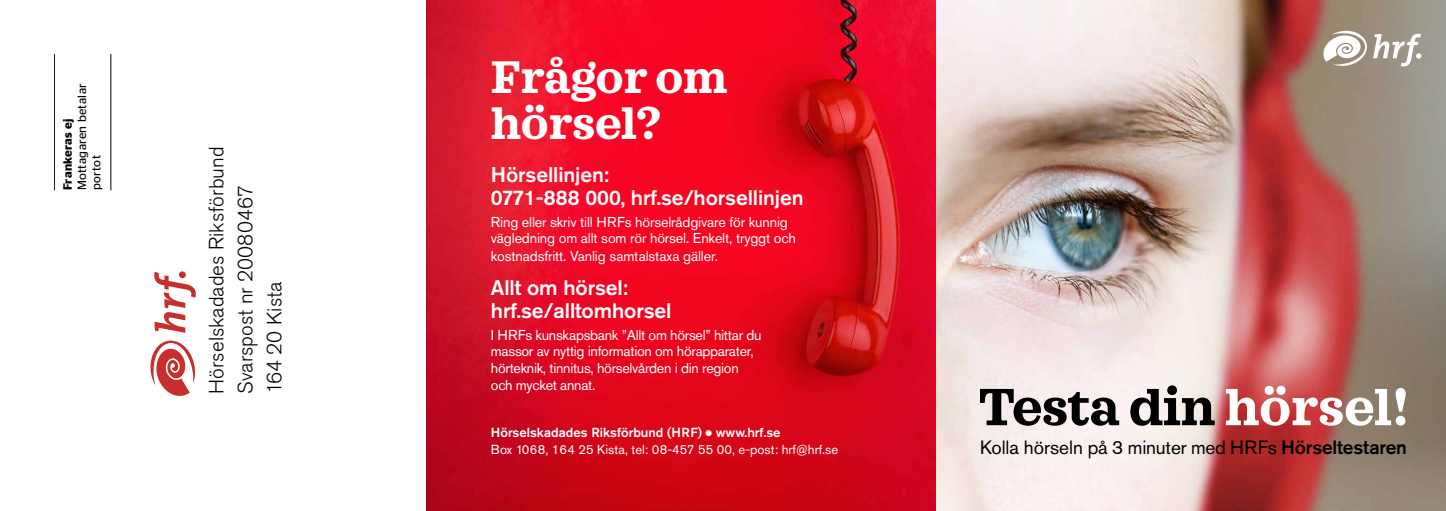
<style>
.page{position:relative;width:1446px;height:511px;background:#fff}
.page>*{position:absolute;margin:0;border:0;box-sizing:border-box;transform-origin:0 0}
.t1{font:700 53.25px "Sagona";letter-spacing:-.01em;color:#000}
.t2{font:700 46.5px/45px "Sagona";color:#fff}
.t3{font:500 21px/23.2px "Akzidenz Grotesk Pro";letter-spacing:-.005em;color:#fff}
.t4{font:300 20.55px/29.1px "Akzidenz Grotesk Pro";color:#000}
.t5{font:19.05px "Akzidenz Grotesk Pro";letter-spacing:-.005em;color:#000}
.t6{font:14.25px/16.8px "Akzidenz Grotesk Pro";letter-spacing:-.01em;color:#fff}
.t7{font:13.05px/16.5px "Akzidenz Grotesk Pro";color:#fff}
.t8{font:12px/14.2px "Stag Sans";letter-spacing:.03em;color:#000}
.t9{font:600 12px "Stag Sans";letter-spacing:.03em;color:#000}
.s1{font-weight:500}
.s2{color:#fff}
</style>
<div class="page">
<img style="left:426px;top:0;width:1020px;height:510px">
<svg style="left:154px;top:271px;width:42px;height:61px"></svg>
<div style="left:179px;top:271px;width:7px;height:7px;background:#c82f2c;border-radius:50%"></div>
<svg style="left:150px;top:340px;width:45px;height:56px"></svg>
<svg style="left:1373px;top:34px;width:48px;height:32px"></svg>
<svg style="left:1323px;top:30px;width:44px;height:36px"></svg>
<hr style="left:54px;top:54px;width:1px;height:136px;background:#000">
<hr style="left:110px;top:54px;width:1px;height:136px;background:#000">
<p class="t8" style="left:75px;top:190px;width:108px;rotate:-90deg">Mottagaren betalar portot</p>
<p class="t9" style="left:61px;top:190px;width:74px;rotate:-90deg">Frankeras ej</p>
<h3 class="t4" style="left:202px;top:393px;width:248px;rotate:-90deg">Hörselskadades Riksförbund<br>Svarspost nr 20080467<br>164 20 Kista</h3>
<h2 class="t2" style="left:491px;top:55px;width:238px">Frågor om hörsel?</h2>
<h3 class="t3" style="left:491px;top:162px;width:314px">Hörsellinjen:<br>0771-888 000, hrf.se/horsellinjen</h3>
<p class="t6" style="left:491px;top:213px;width:306px">Ring eller skriv till HRFs hörselrådgivare för kunnig vägledning om allt som rör hörsel. Enkelt, tryggt och kostnadsfritt. Vanlig samtalstaxa gäller.</p>
<h3 class="t3" style="left:491px;top:275px;width:182px">Allt om hörsel: hrf.se/alltomhorsel</h3>
<p class="t6" style="left:491px;top:326px;width:272px">I HRFs kunskapsbank ”Allt om hörsel” hittar du massor av nyttig information om hörapparater, hörteknik, tinnitus, hörselvården i din region och mycket annat.</p>
<p class="t7" style="left:491px;top:424px;width:349px"><span class="s1">Hörselskadades Riksförbund (HRF)</span> ● <span class="s1">www.hrf.se<br></span>Box 1068, 164 25 Kista, tel: 08-457 55 00, e-post: hrf@hrf.se</p>
<h1 class="t1" style="left:978px;top:373px;width:432px">Testa din <span class="s2">hörsel!</span></h1>
<h3 class="t5" style="left:980px;top:434px;width:428px">Kolla hörseln på 3 minuter med HRFs <span class="s1">Hörseltestaren</span></h3>
</div>
